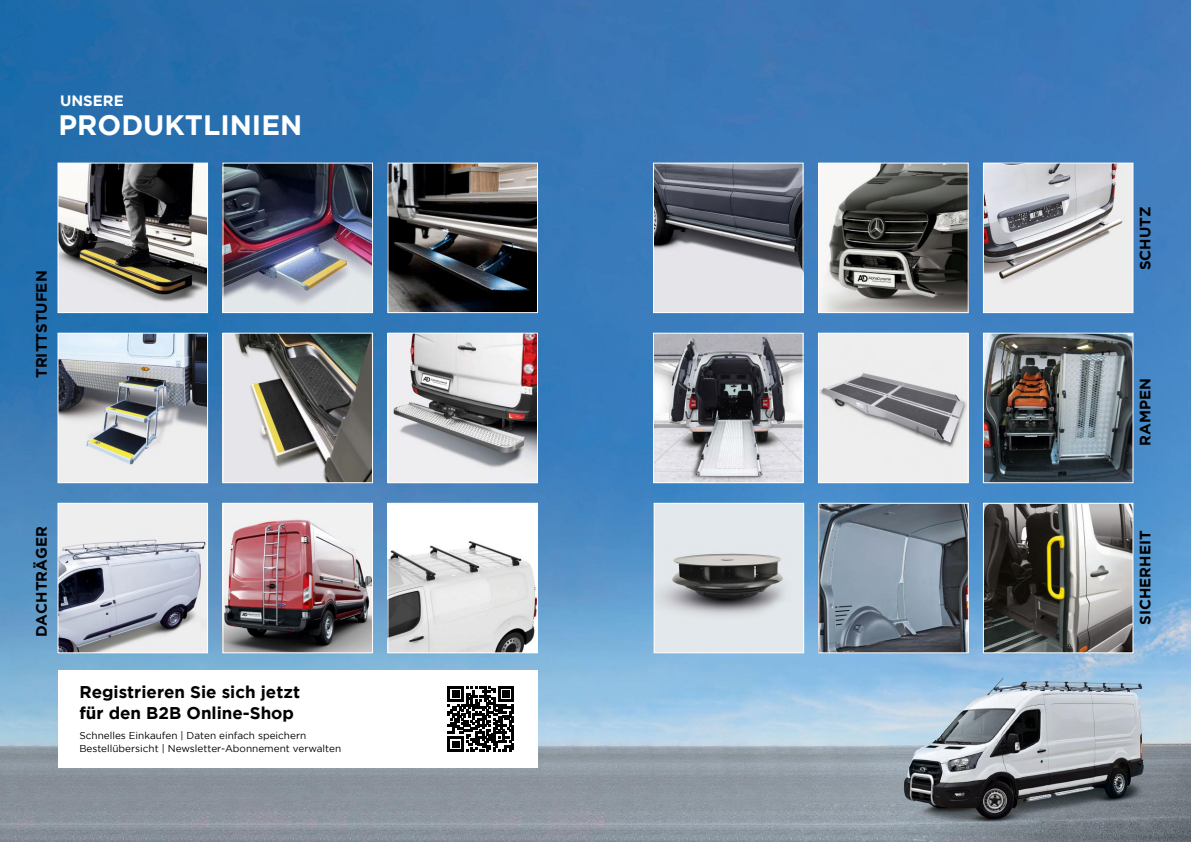
<style>
.page{position:relative;width:1191px;height:842px;background:#fff}
.page>*{position:absolute;margin:0;border:0;box-sizing:border-box;transform-origin:0 0}
.t1{font:700 28px "Gotham";color:#fff}
.t2{font:700 17px/21px "Gotham";color:#000}
.t3{font:700 15px "Gotham";color:#000}
.t4{font:700 15px "Gotham";color:#fff}
.t5{font:10px/13px "Gotham";color:#000}
</style>
<div class="page">
<img style="left:0;top:0;width:1191px;height:842px">
<img style="left:59px;top:165px;width:147px;height:146px">
<div style="left:57px;top:163px;width:151px;height:150px;border:1px solid #fff"></div>
<img style="left:59px;top:335px;width:147px;height:146px">
<div style="left:57px;top:333px;width:151px;height:150px;border:1px solid #fff"></div>
<img style="left:59px;top:505px;width:147px;height:146px">
<div style="left:57px;top:503px;width:151px;height:150px;border:1px solid #fff"></div>
<img style="left:224px;top:165px;width:147px;height:146px">
<div style="left:222px;top:163px;width:151px;height:150px;border:1px solid #fff"></div>
<img style="left:224px;top:335px;width:147px;height:146px">
<div style="left:222px;top:333px;width:151px;height:150px;border:1px solid #fff"></div>
<img style="left:224px;top:505px;width:147px;height:146px">
<div style="left:222px;top:503px;width:151px;height:150px;border:1px solid #fff"></div>
<img style="left:389px;top:165px;width:147px;height:146px">
<div style="left:387px;top:163px;width:151px;height:150px;border:1px solid #fff"></div>
<img style="left:389px;top:335px;width:147px;height:146px">
<div style="left:387px;top:333px;width:151px;height:150px;border:1px solid #fff"></div>
<img style="left:389px;top:505px;width:147px;height:146px">
<div style="left:387px;top:503px;width:151px;height:150px;border:1px solid #fff"></div>
<div style="left:58px;top:670px;width:480px;height:98px;background:#fff"></div>
<svg style="left:448px;top:686px;width:66px;height:66px"></svg>
<img style="left:655px;top:165px;width:146px;height:146px">
<div style="left:653px;top:163px;width:150px;height:150px;border:1px solid #fff"></div>
<img style="left:655px;top:335px;width:146px;height:146px">
<div style="left:653px;top:333px;width:150px;height:150px;border:1px solid #fff"></div>
<img style="left:820px;top:335px;width:146px;height:146px">
<div style="left:818px;top:333px;width:150px;height:150px;border:1px solid #fff"></div>
<img style="left:655px;top:505px;width:147px;height:146px">
<div style="left:653px;top:503px;width:151px;height:150px;border:1px solid #fff"></div>
<img style="left:820px;top:165px;width:146px;height:146px">
<div style="left:818px;top:163px;width:150px;height:150px;border:1px solid #fff"></div>
<img style="left:820px;top:505px;width:146px;height:146px">
<div style="left:818px;top:503px;width:150px;height:150px;border:1px solid #fff"></div>
<img style="left:985px;top:165px;width:146px;height:146px">
<div style="left:983px;top:163px;width:150px;height:150px;border:1px solid #fff"></div>
<img style="left:985px;top:335px;width:146px;height:146px">
<div style="left:983px;top:333px;width:150px;height:150px;border:1px solid #fff"></div>
<img style="left:985px;top:505px;width:146px;height:146px">
<div style="left:983px;top:503px;width:150px;height:150px;border:1px solid #fff"></div>
<h3 class="t4" style="left:60px;top:92px;width:65px">UNSERE</h3>
<h1 class="t1" style="left:59px;top:109px;width:245px">PRODUKTLINIEN</h1>
<h3 class="t3" style="left:33px;top:378px;width:109px;rotate:-90deg">TRITTSTUFEN</h3>
<h3 class="t3" style="left:33px;top:637px;width:113px;rotate:-90deg">DACHTRÄGER</h3>
<h2 class="t2" style="left:79px;top:680px;width:222px">Registrieren Sie sich jetzt für den B2B Online-Shop</h2>
<p class="t5" style="left:79px;top:728px;width:263px">Schnelles Einkaufen | Daten einfach speichern<br>Bestellübersicht | Newsletter-Abonnement verwalten</p>
<h3 class="t3" style="left:1136px;top:270px;width:65px;rotate:-90deg">SCHUTZ</h3>
<h3 class="t3" style="left:1136px;top:446px;width:69px;rotate:-90deg">RAMPEN</h3>
<h3 class="t3" style="left:1136px;top:625px;width:96px;rotate:-90deg">SICHERHEIT</h3>
</div>
